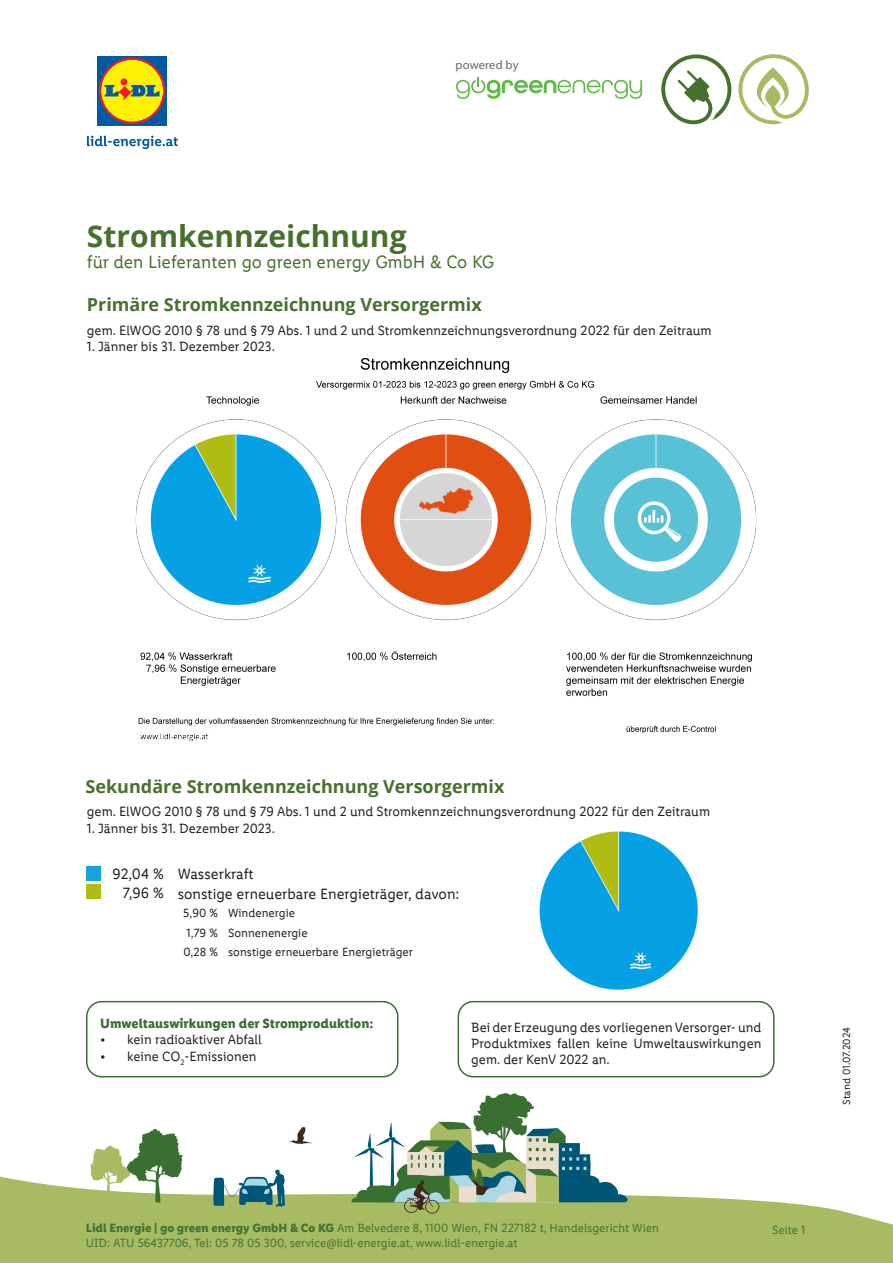
<style>
.page{position:relative;width:893px;height:1263px;background:#fff}
.page>*{position:absolute;margin:0;border:0;box-sizing:border-box;transform-origin:0 0}
.t1{font:700 30px "Open Sans";color:#46712d}
.t2{font:700 18px "Open Sans";color:#46712d}
.t3{font:18px "Lidl Font Pro";color:#46712d}
.t4{font:15px "Lidl Font Pro";color:#231f20}
.t5{font:13.5px/16.2px "Lidl Font Pro";color:#231f20;text-align:justify}
.t6{font:700 13.5px "Lidl Font Pro";color:#396f31}
.t7{font:600 12.3px "Lidl Font TT";letter-spacing:.01em;color:#646868}
.t8{font:12px/14.4px "Lidl Font Pro";color:#437236}
.t9{font:12px "Lidl Font Pro";color:#231f20}
.t10{font:10.5px "Lidl Font Pro";color:#231f20}
.s1{font-weight:700}
</style>
<div class="page">
<svg style="left:0;top:1169px;width:893px;height:94px;fill:#a6bb62"></svg>
<svg style="left:90px;top:1129px;width:93px;height:74px"></svg>
<svg style="left:289px;top:1126px;width:23px;height:18px"></svg>
<svg style="left:351px;top:1093px;width:277px;height:121px"></svg>
<svg style="left:213px;top:1170px;width:72px;height:37px"></svg>
<svg style="left:97px;top:56px;width:70px;height:70px;background:#9ca041"></svg>
<svg style="left:87px;top:136px;width:91px;height:13px"></svg>
<svg style="left:456px;top:77px;width:186px;height:22px"></svg>
<svg style="left:661px;top:54px;width:148px;height:71px"></svg>
<div style="left:86px;top:866px;width:14px;height:14px;background:#19a1db"></div>
<div style="left:86px;top:884px;width:14px;height:15px;background:#aebc14"></div>
<img style="left:135px;top:358px;width:622px;height:384px">
<img style="left:529px;top:822px;width:178px;height:179px;border-radius:89px">
<div style="left:86px;top:1001px;width:312px;height:76px;border:2px solid #396f31;border-radius:15px"></div>
<div style="left:458px;top:1001px;width:316px;height:76px;border:2px solid #396f31;border-radius:15px"></div>
<p class="t7" style="left:456px;top:57px;width:64px">powered by</p>
<p class="t1" style="left:87px;top:215px;width:321px">Stromkennzeichnung</p>
<p class="t3" style="left:87px;top:252px;width:409px">für den Lieferanten go green energy GmbH &amp; Co KG</p>
<p class="t2" style="left:87px;top:292px;width:396px">Primäre Stromkennzeichnung Versorgermix</p>
<p class="t5" style="left:87px;top:322px;width:626px">gem. ElWOG 2010 § 78 und § 79 Abs. 1 und 2 und Stromkennzeichnungsverordnung 2022 für den Zeitraum</p>
<p class="t5" style="left:87px;top:338px;width:189px">1. Jänner bis 31. Dezember 2023.</p>
<p class="t2" style="left:86px;top:773px;width:420px">Sekundäre Stromkennzeichnung Versorgermix</p>
<p class="t5" style="left:87px;top:804px;width:625px">gem. ElWOG 2010 § 78 und § 79 Abs. 1 und 2 und Stromkennzeichnungsverordnung 2022 für den Zeitraum</p>
<p class="t5" style="left:87px;top:820px;width:189px">1. Jänner bis 31. Dezember 2023.</p>
<p class="t4" style="left:112px;top:865px;width:53px">92,04 %</p>
<p class="t4" style="left:123px;top:885px;width:43px">7,96 %</p>
<p class="t4" style="left:178px;top:866px;width:78px">Wasserkraft</p>
<p class="t4" style="left:178px;top:885px;width:283px">sonstige erneuerbare Energieträger, davon:</p>
<p class="t9" style="left:183px;top:906px;width:36px">5,90 %</p>
<p class="t9" style="left:187px;top:926px;width:33px">1,79 %</p>
<p class="t9" style="left:184px;top:945px;width:36px">0,28 %</p>
<p class="t9" style="left:228px;top:906px;width:69px">Windenergie</p>
<p class="t9" style="left:228px;top:926px;width:81px">Sonnenenergie</p>
<p class="t9" style="left:228px;top:945px;width:186px">sonstige erneuerbare Energieträger</p>
<p class="t6" style="left:100px;top:1015px;width:275px">Umweltauswirkungen der Stromproduktion:</p>
<p class="t5" style="left:100px;top:1032px;width:163px">• kein radioaktiver Abfall</p>
<p class="t5" style="left:100px;top:1048px;width:158px">• keine CO<sub>2</sub>-Emissionen</p>
<p class="t5" style="left:471px;top:1019px;width:292px">Bei der Erzeugung des vorliegenen Versorger- und Produktmixes fallen keine Umweltauswirkungen gem. der KenV 2022 an.</p>
<p class="t10" style="left:841px;top:1104px;width:79px;rotate:-90deg">Stand 01.07.2024</p>
<p class="t8" style="left:86px;top:1221px;width:575px"><span class="s1">Lidl Energie | go green energy GmbH &amp; Co KG</span> Am Belvedere 8, 1100 Wien, FN 227182 t, Handelsgericht Wien<br>UID: ATU 56437706, Tel: 05 78 05 300, service@lidl-energie.at, www.lidl-energie.at</p>
<p class="t8" style="left:772px;top:1223px;width:35px">Seite 1</p>
</div>
